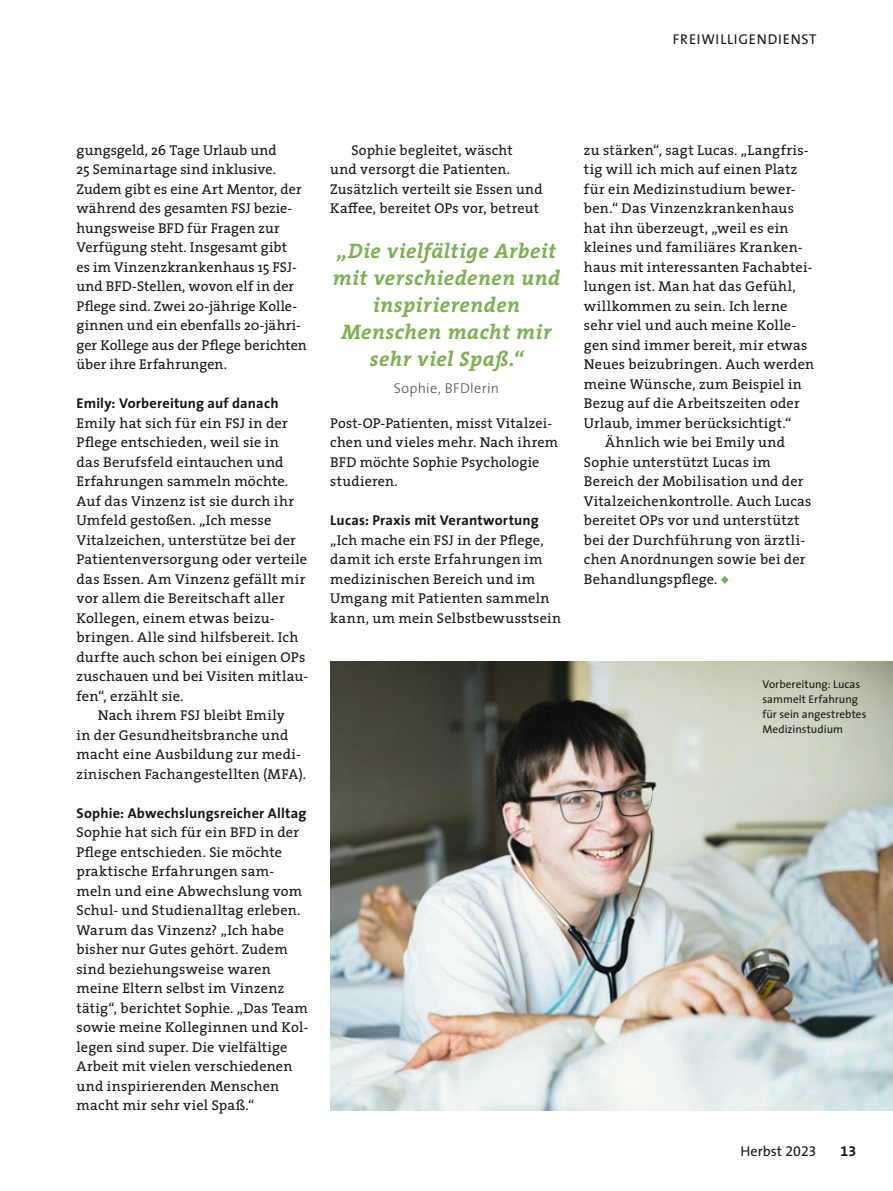
<style>
.page{position:relative;width:893px;height:1191px;background:#fff}
.page>*{position:absolute;margin:0;border:0;box-sizing:border-box;transform-origin:0 0}
.t1{font:italic 700 21px/27px "The Serif";letter-spacing:.02em;color:#7bb151;text-align:center}
.t2{font:14.25px/19.5px "The Serif";letter-spacing:.015em;color:#151616}
.t3{font:700 14.25px "The Sans";letter-spacing:.01em;color:#151616}
.t4{font:14.25px "The Sans";letter-spacing:.05em;color:#151616}
.t5{font:14.25px "The Serif";letter-spacing:.035em;color:#151616}
.t6{font:300 14.25px "The Sans";letter-spacing:.025em;color:#4e4e4d}
.t7{font:14.25px "The Sans Bold Expert";color:#151616}
.t8{font:11.25px/15px "The Sans";letter-spacing:.005em;color:#151616}
.s1{font-family:"The Sans Regular Expert"}
</style>
<div class="page">
<img style="left:330px;top:662px;width:563px;height:448px">
<svg style="left:721px;top:576px;width:8px;height:8px"></svg>
<p class="t4" style="left:673px;top:27px;width:145px">FREIWILLIGENDIENST</p>
<p class="t2" style="left:77px;top:140px;width:232px">gungsgeld, 26 Tage Urlaub und<br>25 Seminartage sind inklusive.<br>Zudem gibt es eine Art Mentor, der während des gesamten FSJ bezie&shy;hungsweise BFD für Fragen zur<br>Verfügung steht. Insgesamt gibt<br>es im Vinzenzkrankenhaus 15 FSJ&shy;und BFD-Stellen, wovon elf in der<br>Pflege sind. Zwei 20-jährige Kolle&shy;ginnen und ein ebenfalls 20-jähri&shy;ger Kollege aus der Pflege berichten über ihre Erfahrungen.</p>
<p class="t3" style="left:77px;top:391px;width:203px">Emily: Vorbereitung auf danach</p>
<p class="t2" style="left:77px;top:413px;width:213px">Emily hat sich für ein FSJ in der</p>
<p class="t2" style="left:77px;top:432px;width:204px">Pflege entschieden, weil sie in</p>
<p class="t2" style="left:77px;top:452px;width:209px">das Berufsfeld eintauchen und</p>
<p class="t2" style="left:77px;top:471px;width:213px">Erfahrungen sammeln möchte.</p>
<p class="t2" style="left:77px;top:491px;width:219px">Auf das Vinzenz ist sie durch ihr</p>
<p class="t2" style="left:77px;top:510px;width:196px">Umfeld gestoßen. „Ich messe</p>
<p class="t2" style="left:77px;top:529px;width:221px">Vitalzeichen, unterstütze bei der</p>
<p class="t2" style="left:77px;top:549px;width:232px">Patientenversorgung oder verteile</p>
<p class="t2" style="left:77px;top:568px;width:231px">das Essen. Am Vinzenz gefällt mir</p>
<p class="t2" style="left:77px;top:588px;width:210px">vor allem die Bereitschaft aller</p>
<p class="t2" style="left:77px;top:607px;width:200px">Kollegen, einem etwas beizu-</p>
<p class="t2" style="left:77px;top:627px;width:223px">bringen. Alle sind hilfsbereit. Ich</p>
<p class="t2" style="left:77px;top:647px;width:230px">durfte auch schon bei einigen OPs</p>
<p class="t2" style="left:77px;top:666px;width:233px">zuschauen und bei Visiten mitlau-</p>
<p class="t2" style="left:77px;top:686px;width:108px">fen“, erzählt sie.</p>
<p class="t2" style="left:98px;top:705px;width:189px">Nach ihrem FSJ bleibt Emily</p>
<p class="t2" style="left:77px;top:725px;width:213px">in der Gesundheitsbranche und</p>
<p class="t2" style="left:77px;top:744px;width:226px">macht eine Ausbildung zur medi-</p>
<p class="t2" style="left:77px;top:764px;width:231px">zinischen Fachangestellten (MFA).</p>
<p class="t3" style="left:77px;top:801px;width:231px">Sophie: Abwechslungsreicher Alltag</p>
<p class="t2" style="left:77px;top:822px;width:233px">Sophie hat sich für ein BFD in der<br>Pflege entschieden. Sie möchte praktische Erfahrungen sam&shy;meln und eine Abwechslung vom<br>Schul- und Studienalltag erleben.<br>Warum das Vinzenz? „Ich habe bisher nur Gutes gehört. Zudem sind beziehungsweise waren meine Eltern selbst im Vinzenz tätig“, berichtet Sophie. „Das Team sowie meine Kolleginnen und Kol&shy;legen sind super. Die vielfältige<br>Arbeit mit vielen verschiedenen und inspirierenden Menschen macht mir sehr viel Spaß.“</p>
<p class="t2" style="left:330px;top:140px;width:214px;text-indent:21px">Sophie begleitet, wäscht und versorgt die Patienten.<br>Zusätzlich verteilt sie Essen und<br>Kaffee, bereitet OPs vor, betreut</p>
<h1 class="t1" style="left:333px;top:237px;width:229px">„Die vielfältige Arbeit mit verschiedenen und inspirierenden<br>Menschen macht mir sehr viel Spaß.“</h1>
<p class="t6" style="left:394px;top:377px;width:107px">Sophie, BFDlerin</p>
<p class="t2" style="left:330px;top:413px;width:229px">Post-OP-Patienten, misst Vitalzei&shy;chen und vieles mehr. Nach ihrem<br>BFD möchte Sophie Psychologie studieren.</p>
<p class="t3" style="left:330px;top:508px;width:210px">Lucas: Praxis mit Verantwortung</p>
<p class="t2" style="left:330px;top:530px;width:232px">„Ich mache ein FSJ in der Pflege, damit ich erste Erfahrungen im medizinischen Bereich und im<br>Umgang mit Patienten sammeln kann, um mein Selbstbewusstsein</p>
<p class="t2" style="left:584px;top:140px;width:226px">zu stärken“, sagt Lucas. „Langfris-</p>
<p class="t2" style="left:584px;top:159px;width:215px">tig will ich mich auf einen Platz</p>
<p class="t2" style="left:584px;top:179px;width:213px">für ein Medizinstudium bewer-</p>
<p class="t2" style="left:584px;top:198px;width:212px">ben.“ Das Vinzenzkrankenhaus</p>
<p class="t2" style="left:584px;top:218px;width:206px">hat ihn überzeugt, „weil es ein</p>
<p class="t2" style="left:584px;top:237px;width:220px">kleines und familiäres Kranken-</p>
<p class="t2" style="left:584px;top:257px;width:230px">haus mit interessanten Fachabtei-</p>
<p class="t2" style="left:584px;top:276px;width:213px">lungen ist. Man hat das Gefühl,</p>
<p class="t2" style="left:584px;top:296px;width:205px">willkommen zu sein. Ich lerne</p>
<p class="t2" style="left:584px;top:315px;width:214px">sehr viel und auch meine Kolle-</p>
<p class="t2" style="left:584px;top:335px;width:225px">gen sind immer bereit, mir etwas</p>
<p class="t2" style="left:584px;top:354px;width:232px">Neues beizubringen. Auch werden</p>
<p class="t2" style="left:584px;top:374px;width:219px">meine Wünsche, zum Beispiel in</p>
<p class="t2" style="left:584px;top:393px;width:217px">Bezug auf die Arbeitszeiten oder</p>
<p class="t2" style="left:584px;top:413px;width:209px">Urlaub, immer berücksichtigt.“</p>
<p class="t5" style="left:605px;top:430px;width:181px">Ähnlich wie bei Emily und</p>
<p class="t2" style="left:584px;top:451px;width:188px">Sophie unterstützt Lucas im</p>
<p class="t2" style="left:584px;top:471px;width:221px">Bereich der Mobilisation und der</p>
<p class="t2" style="left:584px;top:490px;width:229px">Vitalzeichenkontrolle. Auch Lucas</p>
<p class="t2" style="left:584px;top:510px;width:217px">bereitet OPs vor und unterstützt</p>
<p class="t2" style="left:584px;top:529px;width:223px">bei der Durchführung von ärztli-</p>
<p class="t2" style="left:584px;top:549px;width:223px">chen Anordnungen sowie bei der</p>
<p class="t2" style="left:584px;top:569px;width:135px">Behandlungspflege.</p>
<p class="t8" style="left:762px;top:676px;width:106px">Vorbereitung: Lucas sammelt Erfahrung für sein angestrebtes<br>Medizinstudium</p>
<p class="t4" style="left:741px;top:1139px;width:77px">Herbst <span class="s1">2023</span></p>
<p class="t7" style="left:840px;top:1139px;width:17px">13</p>
</div>
